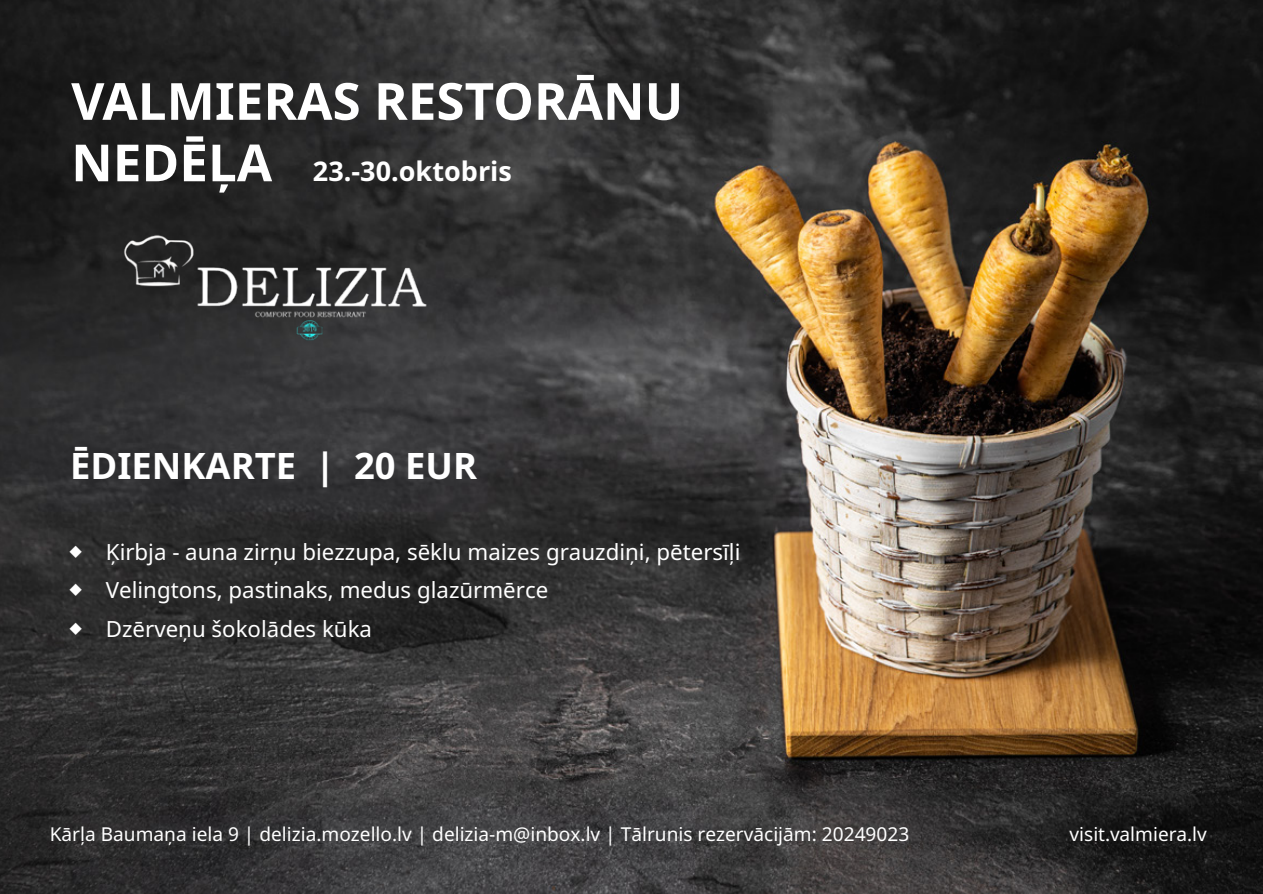
<style>
.page{position:relative;width:1263px;height:894px;background:#fff}
.page>*{position:absolute;margin:0;border:0;box-sizing:border-box;transform-origin:0 0}
.t1{font:700 51.15px "Noto Sans";color:#fff}
.t2{font:700 36.45px "Noto Sans";color:#fff}
.t3{font:700 27px "Noto Sans";color:#fff}
.t4{font:22.35px/38.2px "Noto Sans";color:#fff}
.t5{font:19.05px "Noto Sans";color:#fff}
.s1{font-size:51.15px}
</style>
<div class="page">
<img style="left:0;top:0;width:1263px;height:893px">
<img style="left:50px;top:122px;width:498px;height:330px">
<svg style="left:70px;top:545px;width:12px;height:13px"></svg>
<svg style="left:70px;top:583px;width:12px;height:13px"></svg>
<svg style="left:70px;top:622px;width:12px;height:12px"></svg>
<h1 class="t1" style="left:71px;top:65px;width:614px">VALMIERAS RESTORĀNU</h1>
<p class="t3" style="left:71px;top:152px;width:442px"><span class="s1">NEDĒĻA</span> 23.-30.oktobris</p>
<h2 class="t2" style="left:70px;top:440px;width:409px">ĒDIENKARTE | 20 EUR</h2>
<p class="t4" style="left:106px;top:533px;width:636px">Ķirbja - auna zirņu biezzupa, sēklu maizes grauzdiņi, pētersīļi<br>Velingtons, pastinaks, medus glazūrmērce<br>Dzērveņu šokolādes kūka</p>
<p class="t5" style="left:50px;top:820px;width:861px">Kārļa Baumaņa iela 9 | delizia.mozello.lv | delizia-m@inbox.lv | Tālrunis rezervācijām: 20249023</p>
<p class="t5" style="left:1069px;top:820px;width:139px">visit.valmiera.lv</p>
</div>
